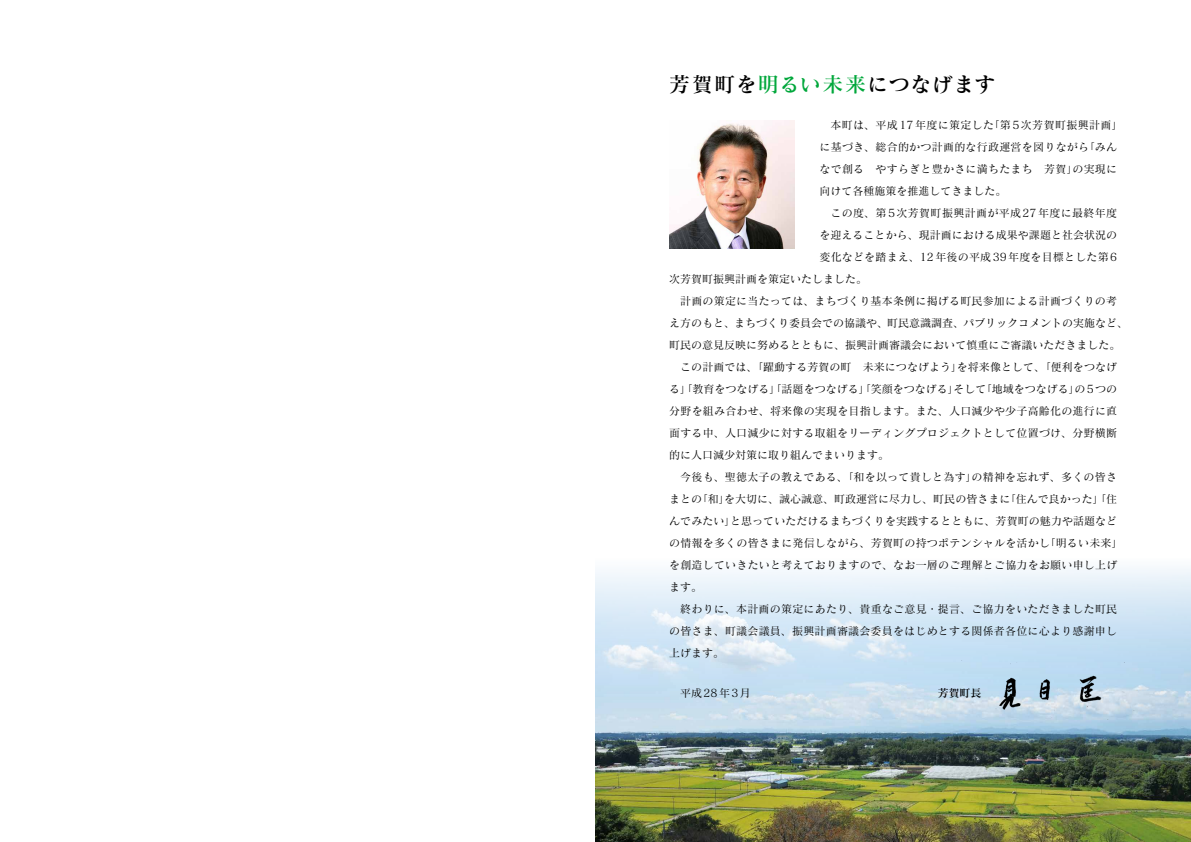
<style>
.page{position:relative;width:1191px;height:842px;background:#fff}
.page>*{position:absolute;margin:0;border:0;box-sizing:border-box;transform-origin:0 0}
.t1{font:21px "Matisse Pro DB";letter-spacing:.035em;color:#000}
.t2{font:11px/22px "Matisse Pro M";letter-spacing:.02em;color:#000}
.t3{font:11px "Matisse Pro M";color:#000}
.s1{color:#00a73b}
</style>
<div class="page">
<img style="left:595px;top:568px;width:596px;height:274px">
<img style="left:669px;top:120px;width:125px;height:128px">
<img style="left:959px;top:656px;width:188px;height:63px">
<h1 class="t1" style="left:669px;top:71px;width:328px">芳賀町を<span class="s1">明るい未来</span>につなげます</h1>
<p class="t2" style="left:819px;top:114px;width:305px;text-indent:11px">本町は、平成17年度に策定した「第5次芳賀町振興計画」に基づき、総合的かつ計画的な行政運営を図りながら「みんなで創る　やすらぎと豊かさに満ちたまち　芳賀」の実現に向けて各種施策を推進してきました。</p>
<p class="t2" style="left:830px;top:202px;width:288px">この度、第5次芳賀町振興計画が平成27年度に最終年度</p>
<p class="t3" style="left:819px;top:228px;width:299px">を迎えることから、現計画における成果や課題と社会状況の</p>
<p class="t2" style="left:819px;top:246px;width:299px">変化などを踏まえ、12年後の平成 39年度を目標とした第 6</p>
<p class="t3" style="left:669px;top:272px;width:199px">次芳賀町振興計画を策定いたしました。</p>
<p class="t2" style="left:680px;top:290px;width:438px">計画の策定に当たっては、まちづくり基本条例に掲げる町民参加による計画づくりの考</p>
<p class="t3" style="left:669px;top:316px;width:460px">え方のもと、まちづくり委員会での協議や、町民意識調査、パブリックコメントの実施など、</p>
<p class="t3" style="left:669px;top:338px;width:452px">町民の意見反映に努めるとともに、振興計画審議会において慎重にご審議いただきました。</p>
<p class="t2" style="left:680px;top:356px;width:438px">この計画では、「躍動する芳賀の町　未来につなげよう」を将来像として、「便利をつなげ</p>
<p class="t3" style="left:669px;top:382px;width:449px">る」「教育をつなげる」「話題をつなげる」「笑顔をつなげる」そして「地域をつなげる」の5つの</p>
<p class="t2" style="left:669px;top:400px;width:449px">分野を組み合わせ、将来像の実現を目指します。また、人口減少や少子高齢化の進行に直</p>
<p class="t2" style="left:669px;top:422px;width:449px">面する中、人口減少に対する取組をリーディングプロジェクトとして位置づけ、分野横断</p>
<p class="t3" style="left:669px;top:448px;width:221px">的に人口減少対策に取り組んでまいります。</p>
<p class="t2" style="left:680px;top:466px;width:438px">今後も、聖徳太子の教えである、「和を以って貴しと為す」の精神を忘れず、多くの皆さ</p>
<p class="t3" style="left:669px;top:492px;width:449px">まとの「和」を大切に、誠心誠意、町政運営に尽力し、町民の皆さまに「住んで良かった」「住</p>
<p class="t2" style="left:669px;top:510px;width:449px">んでみたい」と思っていただけるまちづくりを実践するとともに、芳賀町の魅力や話題など</p>
<p class="t2" style="left:669px;top:532px;width:455px">の情報を多くの皆さまに発信しながら、芳賀町の持つポテンシャルを活かし「明るい未来」</p>
<p class="t2" style="left:669px;top:554px;width:449px">を創造していきたいと考えておりますので、なお一層のご理解とご協力をお願い申し上げ</p>
<p class="t2" style="left:669px;top:576px;width:34px">ます。</p>
<p class="t2" style="left:680px;top:598px;width:438px">終わりに、本計画の策定にあたり、貴重なご意見・提言、ご協力をいただきました町民</p>
<p class="t2" style="left:669px;top:620px;width:449px">の皆さま、町議会議員、振興計画審議会委員をはじめとする関係者各位に心より感謝申し</p>
<p class="t2" style="left:669px;top:642px;width:56px">上げます。</p>
</div>
